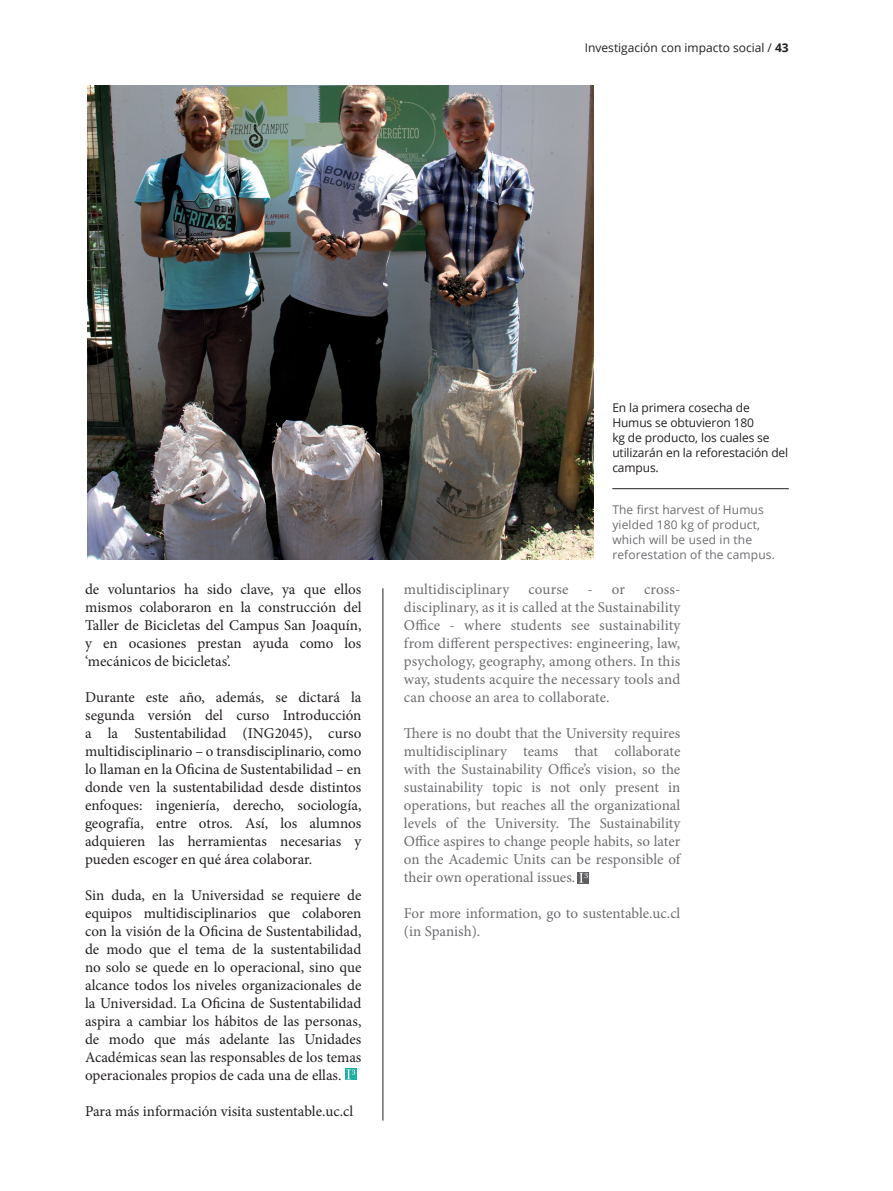
<style>
.page{position:relative;width:893px;height:1191px;background:#fff}
.page>*{position:absolute;margin:0;border:0;box-sizing:border-box;transform-origin:0 0}
.t1{font:15px/18px "Minion Pro";color:#231f20;text-align:justify}
.t2{font:15px/18px "Minion Pro";color:#6c6d70;text-align:justify}
.t3{font:12px/15px "Open Sans";letter-spacing:-.01em;color:#231f20}
.t4{font:12px/15px "Open Sans";letter-spacing:.01em;color:#6c6d70}
.s1{font-weight:700}
</style>
<div class="page">
<hr style="left:383px;top:588px;width:1px;height:532px;background:#231f20">
<svg style="left:577px;top:872px;width:12px;height:11px"></svg>
<svg style="left:579px;top:873px;width:9px;height:9px"></svg>
<svg style="left:345px;top:1068px;width:12px;height:12px"></svg>
<svg style="left:346px;top:1069px;width:9px;height:10px"></svg>
<img style="left:87px;top:85px;width:506px;height:474px">
<hr style="left:612px;top:488px;width:177px;height:1px;background:#231f20">
<p class="t3" style="left:585px;top:40px;width:205px">Investigación con impacto social / <span class="s1">43</span></p>
<p class="t1" style="left:85px;top:580px;width:278px">de voluntarios ha sido clave, ya que ellos mismos colaboraron en la construcción del Taller de Bicicletas del Campus San Joaquín, y en ocasiones prestan ayuda como los ‘mecánicos de bicicletas’.</p>
<p class="t1" style="left:85px;top:688px;width:278px">Durante este año, además, se dictará la segunda versión del curso Introducción a la Sustentabilidad (ING2045), curso multidisciplinario – o transdisciplinario, como lo llaman en la Oficina de Sustentabilidad – en donde ven la sustentabilidad desde distintos enfoques: ingeniería, derecho, sociología, geografía, entre otros. Así, los alumnos adquieren las herramientas necesarias y pueden escoger en qué área colaborar.</p>
<p class="t1" style="left:85px;top:886px;width:278px">Sin duda, en la Universidad se requiere de equipos multidisciplinarios que colaboren con la visión de la Oficina de Sustentabilidad, de modo que el tema de la sustentabilidad no solo se quede en lo operacional, sino que alcance todos los niveles organizacionales de la Universidad. La Oficina de Sustentabilidad aspira a cambiar los hábitos de las personas, de modo que más adelante las Unidades Académicas sean las responsables de los temas operacionales propios de cada una de ellas.</p>
<p class="t1" style="left:85px;top:1102px;width:270px">Para más información visita sustentable.uc.cl</p>
<p class="t3" style="left:612px;top:400px;width:177px">En la primera cosecha de<br>Humus se obtuvieron 180<br>kg de producto, los cuales se utilizarán en la reforestación del campus.</p>
<p class="t4" style="left:612px;top:502px;width:164px">The first harvest of Humus yielded 180 kg of product, which will be used in the reforestation of the campus.</p>
<p class="t2" style="left:404px;top:580px;width:107px">multidisciplinary</p>
<p class="t2" style="left:528px;top:580px;width:42px">course</p>
<p class="t2" style="left:587px;top:580px;width:39px">- or</p>
<p class="t2" style="left:404px;top:580px;width:278px;text-indent:240px">cross&shy;disciplinary, as it is called at the Sustainability Office - where students see sustainability from different perspectives: engineering, law, psychology, geography, among others. In this way, students acquire the necessary tools and can choose an area to collaborate.</p>
<p class="t2" style="left:404px;top:724px;width:278px">There is no doubt that the University requires multidisciplinary teams that collaborate with the Sustainability Office’s vision, so the sustainability topic is not only present in operations, but reaches all the organizational levels of the University. The Sustainability Office aspires to change people habits, so later on the Academic Units can be responsible of their own operational issues.</p>
<p class="t2" style="left:404px;top:904px;width:278px">For more information, go to sustentable.uc.cl (in Spanish).</p>
</div>
